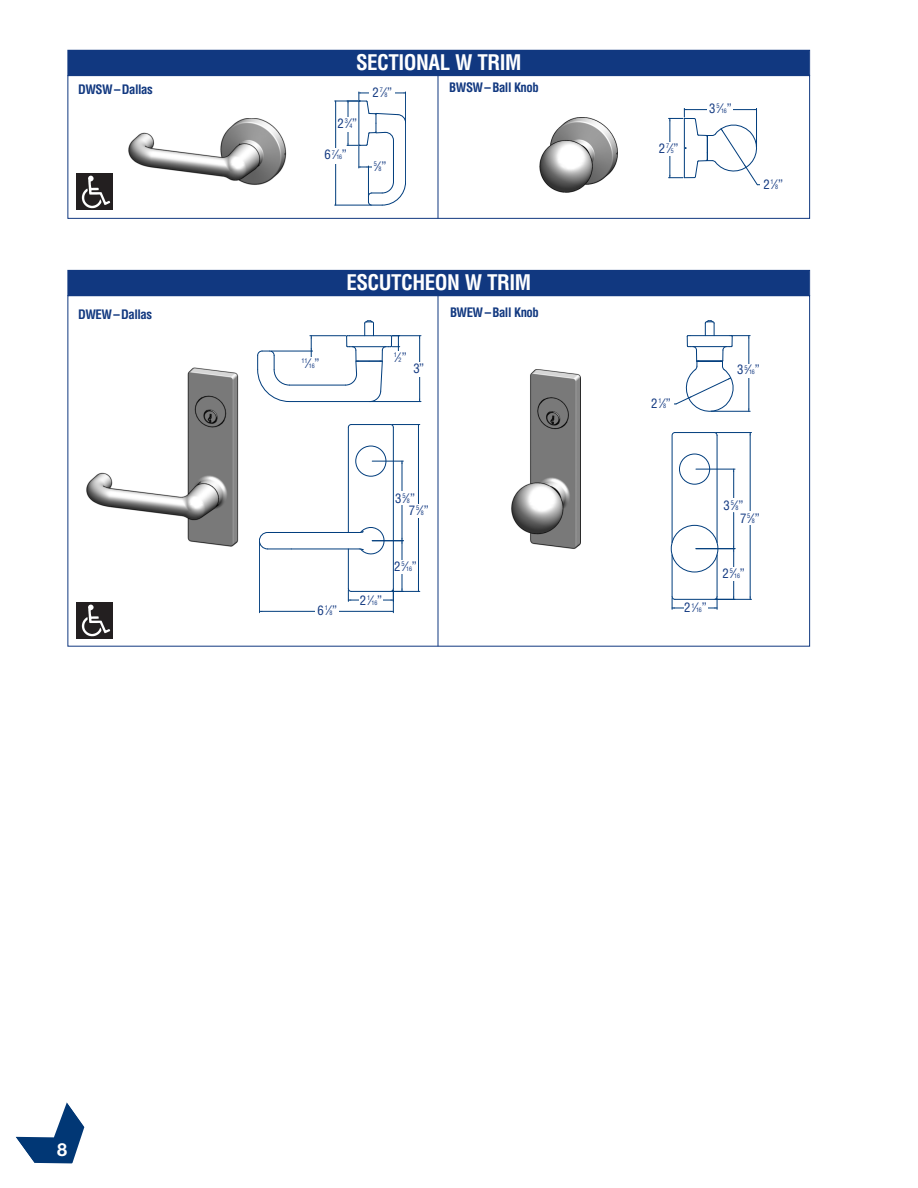
<style>
.page{position:relative;width:918px;height:1188px;background:#fff}
.page>*{position:absolute;margin:0;border:0;box-sizing:border-box;transform-origin:0 0}
.t1{font:700 condensed 21px "Helvetica";letter-spacing:-.025em;color:#fff}
.t2{font:700 18px "Helvetica Neue";color:#fff}
.t3{font:condensed 12.75px "Helvetica";color:#113880}
.t4{font:700 condensed 12.75px "Helvetica";letter-spacing:-.04em;color:#113880}
.t5{font:condensed 6.3px "Helvetica";color:#113880}
.s1{font-size:6px}
.s2{font-size:12.75px}
</style>
<div class="page">
<svg style="left:16px;top:1102px;width:68px;height:61px"></svg>
<div style="left:68px;top:75px;width:742px;height:144px;border:1px solid #113880"></div>
<img style="left:87px;top:368px;width:151px;height:178px">
<div style="left:68px;top:51px;width:741px;height:24px;background:#113880"></div>
<div style="left:68px;top:50px;width:742px;height:26px;border:1px solid #113880"></div>
<img style="left:76px;top:602px;width:36px;height:36px">
<hr style="left:438px;top:75px;width:1px;height:144px;background:#113880">
<hr style="left:438px;top:290px;width:1px;height:356px;background:#113880">
<div style="left:68px;top:271px;width:741px;height:24px;background:#113880"></div>
<div style="left:68px;top:270px;width:742px;height:26px;border:1px solid #113880"></div>
<img style="left:539px;top:117px;width:78px;height:76px">
<img style="left:77px;top:174px;width:36px;height:36px">
<svg style="left:668px;top:108px;width:92px;height:78px"></svg>
<div style="left:708px;top:103px;width:25px;height:13px;background:#fff"></div>
<hr style="left:290px;top:385px;width:56px;height:1px;background:#013d7d">
<hr style="left:290px;top:401px;width:78px;height:1px;background:#013d7d">
<svg style="left:258px;top:351px;width:32px;height:51px"></svg>
<svg style="left:345px;top:321px;width:76px;height:81px"></svg>
<hr style="left:310px;top:335px;width:36px;height:1px;background:#013d7d">
<hr style="left:271px;top:351px;width:42px;height:1px;background:#013d7d">
<svg style="left:298px;top:336px;width:14px;height:21px"></svg>
<div style="left:390px;top:351px;width:21px;height:15px;background:#fff"></div>
<div style="left:410px;top:362px;width:18px;height:14px;background:#fff"></div>
<hr style="left:291px;top:532px;width:68px;height:1px;background:#013d7d">
<hr style="left:291px;top:549px;width:68px;height:1px;background:#013d7d">
<svg style="left:259px;top:532px;width:32px;height:18px"></svg>
<div style="left:356px;top:446px;width:30px;height:30px;border:1px solid #013d7d;border-radius:50%"></div>
<hr style="left:348px;top:427px;width:1px;height:105px;background:#013d7d">
<hr style="left:393px;top:427px;width:1px;height:162px;background:#013d7d">
<hr style="left:351px;top:424px;width:39px;height:1px;background:#013d7d">
<hr style="left:372px;top:461px;width:31px;height:1px;background:#013d7d">
<hr style="left:402px;top:505px;width:1px;height:36px;background:#013d7d">
<hr style="left:402px;top:461px;width:1px;height:36px;background:#013d7d">
<svg style="left:390px;top:424px;width:30px;height:4px"></svg>
<hr style="left:418px;top:512px;width:1px;height:79px;background:#013d7d">
<hr style="left:418px;top:425px;width:1px;height:79px;background:#013d7d">
<svg style="left:348px;top:527px;width:72px;height:86px"></svg>
<hr style="left:259px;top:542px;width:1px;height:71px;background:#013d7d">
<hr style="left:331px;top:611px;width:62px;height:1px;background:#013d7d">
<hr style="left:259px;top:611px;width:63px;height:1px;background:#013d7d">
<div style="left:407px;top:504px;width:24px;height:13px;background:#fff"></div>
<div style="left:394px;top:492px;width:22px;height:13px;background:#fff"></div>
<div style="left:394px;top:560px;width:23px;height:13px;background:#fff"></div>
<div style="left:316px;top:604px;width:23px;height:13px;background:#fff"></div>
<div style="left:359px;top:594px;width:23px;height:13px;background:#fff"></div>
<img style="left:511px;top:370px;width:69px;height:179px">
<svg style="left:674px;top:321px;width:77px;height:91px"></svg>
<svg style="left:672px;top:432px;width:66px;height:178px"></svg>
<hr style="left:716px;top:432px;width:36px;height:1px;background:#013d7d">
<hr style="left:716px;top:599px;width:36px;height:1px;background:#013d7d">
<hr style="left:750px;top:433px;width:1px;height:79px;background:#013d7d">
<hr style="left:750px;top:520px;width:1px;height:79px;background:#013d7d">
<div style="left:738px;top:512px;width:24px;height:13px;background:#fff"></div>
<div style="left:722px;top:499px;width:23px;height:13px;background:#fff"></div>
<div style="left:722px;top:567px;width:23px;height:13px;background:#fff"></div>
<div style="left:684px;top:602px;width:23px;height:13px;background:#fff"></div>
<img style="left:128px;top:118px;width:159px;height:67px">
<svg style="left:334px;top:91px;width:72px;height:115px"></svg>
<div style="left:324px;top:148px;width:24px;height:15px;background:#fff"></div>
<div style="left:337px;top:117px;width:21px;height:15px;background:#fff"></div>
<div style="left:370px;top:87px;width:25px;height:13px;background:#fff"></div>
<div style="left:372px;top:161px;width:16px;height:13px;background:#fff"></div>
<div style="left:656px;top:142px;width:25px;height:13px;background:#fff"></div>
<div style="left:736px;top:364px;width:25px;height:13px;background:#fff"></div>
<h1 class="t1" style="left:356px;top:51px;width:167px">SECTIONAL W TRIM</h1>
<p class="t4" style="left:78px;top:82px;width:76px">DWSW–Dallas</p>
<p class="t4" style="left:449px;top:81px;width:91px">BWSW–Ball Knob</p>
<p class="t3" style="left:372px;top:85px;width:21px">2 <sup>7</sup>⁄<span class="s1">8</span>”</p>
<p class="t3" style="left:337px;top:116px;width:21px">2 <sup>3</sup>⁄<span class="s1">4</span>”</p>
<p class="t3" style="left:324px;top:148px;width:24px">6 <sup>7</sup>⁄<span class="s1">16</span>”</p>
<p class="t3" style="left:374px;top:159px;width:14px"><sup>5</sup>⁄<span class="s1">8</span>”</p>
<h1 class="t1" style="left:346px;top:271px;width:186px">ESCUTCHEON W TRIM</h1>
<p class="t4" style="left:78px;top:307px;width:76px">DWEW–Dallas</p>
<p class="t4" style="left:450px;top:306px;width:90px">BWEW–Ball Knob</p>
<p class="t5" style="left:301px;top:358px;width:20px">11<span class="s2">⁄</span><sub>16</sub><span class="s2">”</span></p>
<p class="t3" style="left:394px;top:350px;width:14px"><sup>1</sup>⁄<span class="s1">2</span>”</p>
<p class="t3" style="left:413px;top:361px;width:12px">3”</p>
<p class="t3" style="left:318px;top:603px;width:21px">6 <sup>1</sup>⁄<span class="s1">8</span>”</p>
<p class="t3" style="left:395px;top:491px;width:21px">3 <sup>5</sup>⁄<span class="s1">8</span>”</p>
<p class="t3" style="left:409px;top:503px;width:21px">7 <sup>5</sup>⁄<span class="s1">8</span>”</p>
<p class="t3" style="left:360px;top:593px;width:24px">2 <sup>1</sup>⁄<span class="s1">16</span>”</p>
<p class="t3" style="left:394px;top:559px;width:24px">2 <sup>5</sup>⁄<span class="s1">16</span>”</p>
<p class="t3" style="left:659px;top:141px;width:21px">2 <sup>7</sup>⁄<span class="s1">5</span>”</p>
<p class="t3" style="left:709px;top:101px;width:24px">3 <sup>5</sup>⁄<span class="s1">16</span>”</p>
<p class="t3" style="left:763px;top:177px;width:21px">2 <sup>1</sup>⁄<span class="s1">8</span>”</p>
<p class="t3" style="left:651px;top:396px;width:21px">2 <sup>1</sup>⁄<span class="s1">8</span>”</p>
<p class="t3" style="left:737px;top:363px;width:24px">3 <sup>5</sup>⁄<span class="s1">16</span>”</p>
<p class="t3" style="left:724px;top:498px;width:21px">3 <sup>5</sup>⁄<span class="s1">8</span>”</p>
<p class="t3" style="left:740px;top:511px;width:21px">7 <sup>5</sup>⁄<span class="s1">8</span>”</p>
<p class="t3" style="left:722px;top:566px;width:24px">2 <sup>5</sup>⁄<span class="s1">16</span>”</p>
<p class="t3" style="left:684px;top:601px;width:24px">2 <sup>1</sup>⁄<span class="s1">16</span>”</p>
<h2 class="t2" style="left:57px;top:1143px;width:12px">8</h2>
</div>
